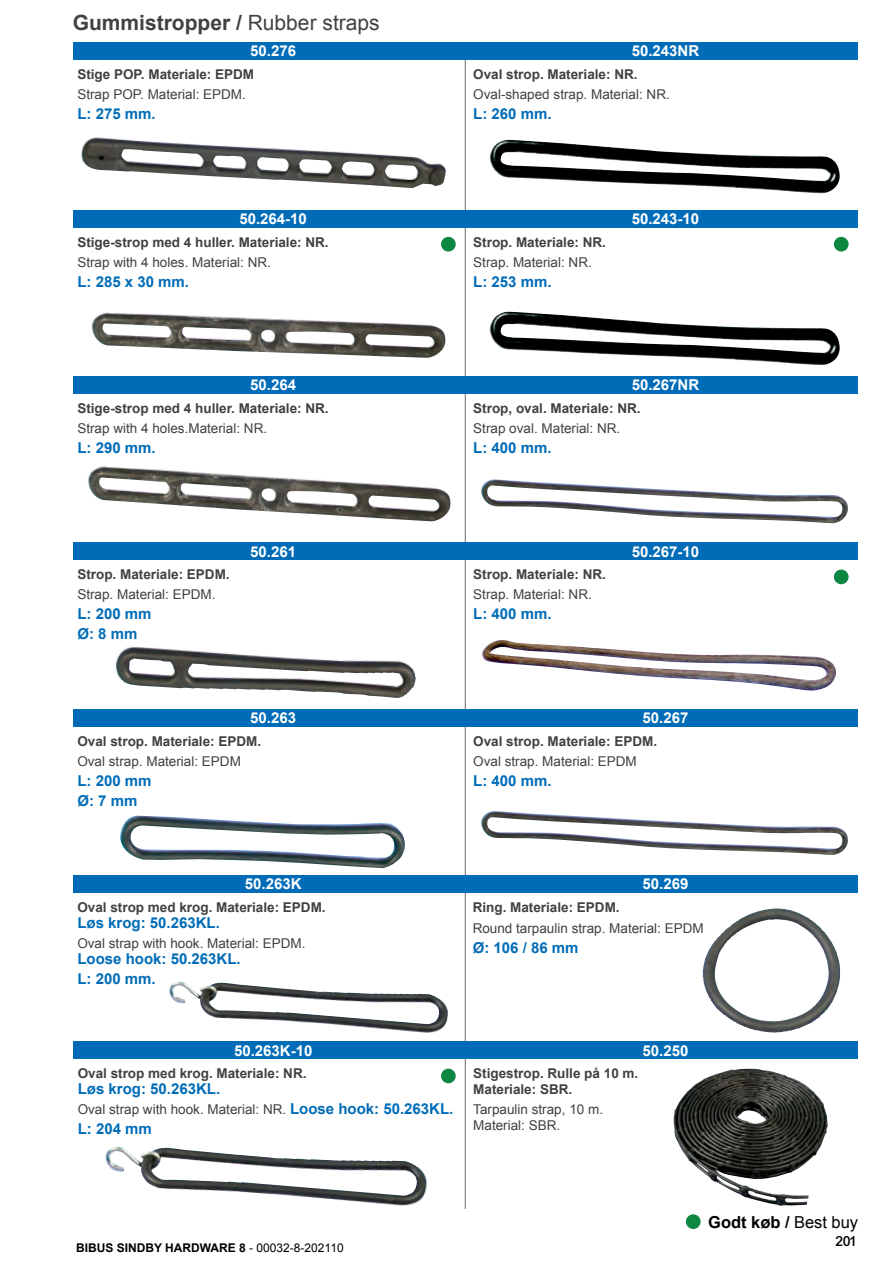
<style>
.page{position:relative;width:893px;height:1263px;background:#fff}
.page>*{position:absolute;margin:0;border:0;box-sizing:border-box;transform-origin:0 0}
.t1{font:700 21px "Arial";color:#414042}
.t2{font:700 16.5px "Arial";color:#000}
.t3{font:700 15px/20px "Arial";color:#006cb7}
.t4{font:700 15px "Arial";color:#fff}
.t5{font:15px "Arial Mdm";color:#000}
.t6{font:13.5px/15.8px "Arial";color:#414042}
.t7{font:700 13.5px/15.8px "Arial";color:#414042}
.t8{font:700 12px "Arial";color:#000}
.s1{font-weight:400}
.s2{font-weight:700;font-size:15px;color:#006cb7}
</style>
<div class="page">
<hr style="left:465px;top:47px;width:1px;height:1162px;background:#000">
<div style="left:73px;top:42px;width:785px;height:17px;background:#006cb7"></div>
<div style="left:73px;top:543px;width:785px;height:17px;background:#006cb7"></div>
<div style="left:73px;top:709px;width:785px;height:17px;background:#006cb7"></div>
<div style="left:73px;top:875px;width:785px;height:17px;background:#006cb7"></div>
<div style="left:73px;top:1042px;width:785px;height:17px;background:#006cb7"></div>
<div style="left:73px;top:210px;width:785px;height:17px;background:#006cb7"></div>
<div style="left:73px;top:376px;width:785px;height:17px;background:#006cb7"></div>
<img style="left:674px;top:1069px;width:154px;height:137px">
<img style="left:489px;top:140px;width:351px;height:54px">
<img style="left:489px;top:312px;width:351px;height:54px">
<img style="left:81px;top:137px;width:365px;height:51px">
<img style="left:115px;top:646px;width:301px;height:52px">
<img style="left:169px;top:982px;width:279px;height:51px">
<img style="left:105px;top:1147px;width:322px;height:59px">
<img style="left:120px;top:816px;width:285px;height:52px">
<img style="left:91px;top:312px;width:355px;height:46px">
<img style="left:88px;top:466px;width:363px;height:55px">
<img style="left:481px;top:479px;width:367px;height:44px">
<img style="left:481px;top:811px;width:367px;height:44px">
<img style="left:703px;top:909px;width:137px;height:124px">
<img style="left:482px;top:640px;width:354px;height:51px">
<div style="left:686px;top:1214px;width:15px;height:15px;background:#0e8743;border-radius:50%"></div>
<div style="left:441px;top:237px;width:15px;height:15px;background:#0e8743;border-radius:50%"></div>
<div style="left:441px;top:1068px;width:15px;height:15px;background:#0e8743;border-radius:50%"></div>
<div style="left:834px;top:237px;width:15px;height:15px;background:#0e8743;border-radius:50%"></div>
<div style="left:834px;top:569px;width:15px;height:15px;background:#0e8743;border-radius:50%"></div>
<h1 class="t1" style="left:73px;top:8px;width:308px">Gummistropper / <span class="s1">Rubber straps</span></h1>
<p class="t4" style="left:250px;top:41px;width:47px">50.276</p>
<p class="t7" style="left:77px;top:67px;width:178px">Stige POP. Materiale: EPDM</p>
<p class="t6" style="left:77px;top:86px;width:170px">Strap POP. Material: EPDM.</p>
<p class="t3" style="left:77px;top:104px;width:80px">L: 275 mm.</p>
<p class="t4" style="left:632px;top:41px;width:69px">50.243NR</p>
<p class="t7" style="left:473px;top:67px;width:166px">Oval strop. Materiale: NR.</p>
<p class="t6" style="left:473px;top:86px;width:198px">Oval-shaped strap. Material: NR.</p>
<p class="t3" style="left:473px;top:104px;width:80px">L: 260 mm.</p>
<p class="t4" style="left:239px;top:209px;width:69px">50.264-10</p>
<p class="t7" style="left:77px;top:234px;width:253px">Stige-strop med 4 huller. Materiale: NR.</p>
<p class="t6" style="left:77px;top:254px;width:195px">Strap with 4 holes. Material: NR.</p>
<p class="t3" style="left:77px;top:272px;width:113px">L: 285 x 30 mm.</p>
<p class="t7" style="left:473px;top:234px;width:134px">Strop. Materiale: NR.</p>
<p class="t6" style="left:473px;top:254px;width:120px">Strap. Material: NR.</p>
<p class="t3" style="left:473px;top:272px;width:80px">L: 253 mm.</p>
<p class="t4" style="left:632px;top:209px;width:69px">50.243-10</p>
<p class="t4" style="left:250px;top:375px;width:47px">50.264</p>
<p class="t7" style="left:77px;top:401px;width:253px">Stige-strop med 4 huller. Materiale: NR.</p>
<p class="t6" style="left:77px;top:421px;width:191px">Strap with 4 holes.Material: NR.</p>
<p class="t3" style="left:77px;top:438px;width:80px">L: 290 mm.</p>
<p class="t4" style="left:632px;top:375px;width:69px">50.267NR</p>
<p class="t7" style="left:473px;top:401px;width:169px">Strop, oval. Materiale: NR.</p>
<p class="t6" style="left:473px;top:421px;width:149px">Strap oval. Material: NR.</p>
<p class="t3" style="left:473px;top:438px;width:80px">L: 400 mm.</p>
<p class="t7" style="left:77px;top:567px;width:154px">Strop. Materiale: EPDM.</p>
<p class="t6" style="left:77px;top:587px;width:140px">Strap. Material: EPDM.</p>
<p class="t3" style="left:77px;top:605px;width:76px">L: 200 mm<br>Ø: 8 mm</p>
<p class="t4" style="left:250px;top:541px;width:47px">50.261</p>
<p class="t4" style="left:250px;top:708px;width:47px">50.263</p>
<p class="t7" style="left:77px;top:733px;width:185px">Oval strop. Materiale: EPDM.</p>
<p class="t6" style="left:77px;top:753px;width:165px">Oval strap. Material: EPDM</p>
<p class="t3" style="left:77px;top:771px;width:76px">L: 200 mm<br>Ø: 7 mm</p>
<p class="t7" style="left:473px;top:567px;width:134px">Strop. Materiale: NR.</p>
<p class="t6" style="left:473px;top:587px;width:120px">Strap. Material: NR.</p>
<p class="t3" style="left:473px;top:605px;width:80px">L: 400 mm.</p>
<p class="t4" style="left:632px;top:541px;width:69px">50.267-10</p>
<p class="t4" style="left:643px;top:708px;width:47px">50.267</p>
<p class="t7" style="left:473px;top:733px;width:185px">Oval strop. Materiale: EPDM.</p>
<p class="t6" style="left:473px;top:753px;width:165px">Oval strap. Material: EPDM</p>
<p class="t3" style="left:473px;top:771px;width:80px">L: 400 mm.</p>
<p class="t4" style="left:245px;top:874px;width:58px">50.263K</p>
<p class="t7" style="left:77px;top:900px;width:250px">Oval strop med krog. Materiale: EPDM.</p>
<p class="t3" style="left:77px;top:913px;width:144px">Løs krog: 50.263KL.</p>
<p class="t6" style="left:77px;top:935px;width:230px">Oval strap with hook. Material: EPDM.</p>
<p class="t3" style="left:77px;top:949px;width:165px">Loose hook: 50.263KL.<br>L: 200 mm.</p>
<p class="t4" style="left:643px;top:874px;width:47px">50.269</p>
<p class="t7" style="left:473px;top:900px;width:149px">Ring. Materiale: EPDM.</p>
<p class="t6" style="left:473px;top:920px;width:233px">Round tarpaulin strap. Material: EPDM</p>
<p class="t3" style="left:473px;top:938px;width:107px">Ø: 106 / 86 mm</p>
<p class="t4" style="left:234px;top:1040px;width:80px">50.263K-10</p>
<p class="t7" style="left:78px;top:1066px;width:230px">Oval strop med krog. Materiale: NR.</p>
<p class="t3" style="left:78px;top:1079px;width:144px">Løs krog: 50.263KL.</p>
<p class="t6" style="left:78px;top:1102px;width:377px">Oval strap with hook. Material: NR. <span class="s2">Loose hook: 50.263KL.</span></p>
<p class="t3" style="left:78px;top:1119px;width:76px">L: 204 mm</p>
<p class="t4" style="left:643px;top:1040px;width:47px">50.250</p>
<p class="t7" style="left:473px;top:1066px;width:167px">Stigestrop. Rulle på 10 m.<br>Materiale: SBR.</p>
<p class="t6" style="left:473px;top:1102px;width:131px">Tarpaulin strap, 10 m.<br>Material: SBR.</p>
<p class="t8" style="left:76px;top:1239px;width:269px">BIBUS SINDBY HARDWARE 8 <span class="s1">- 00032-8-202110</span></p>
<p class="t2" style="left:708px;top:1211px;width:152px">Godt køb / <span class="s1">Best buy</span></p>
<p class="t5" style="left:836px;top:1233px;width:24px">201</p>
</div>
